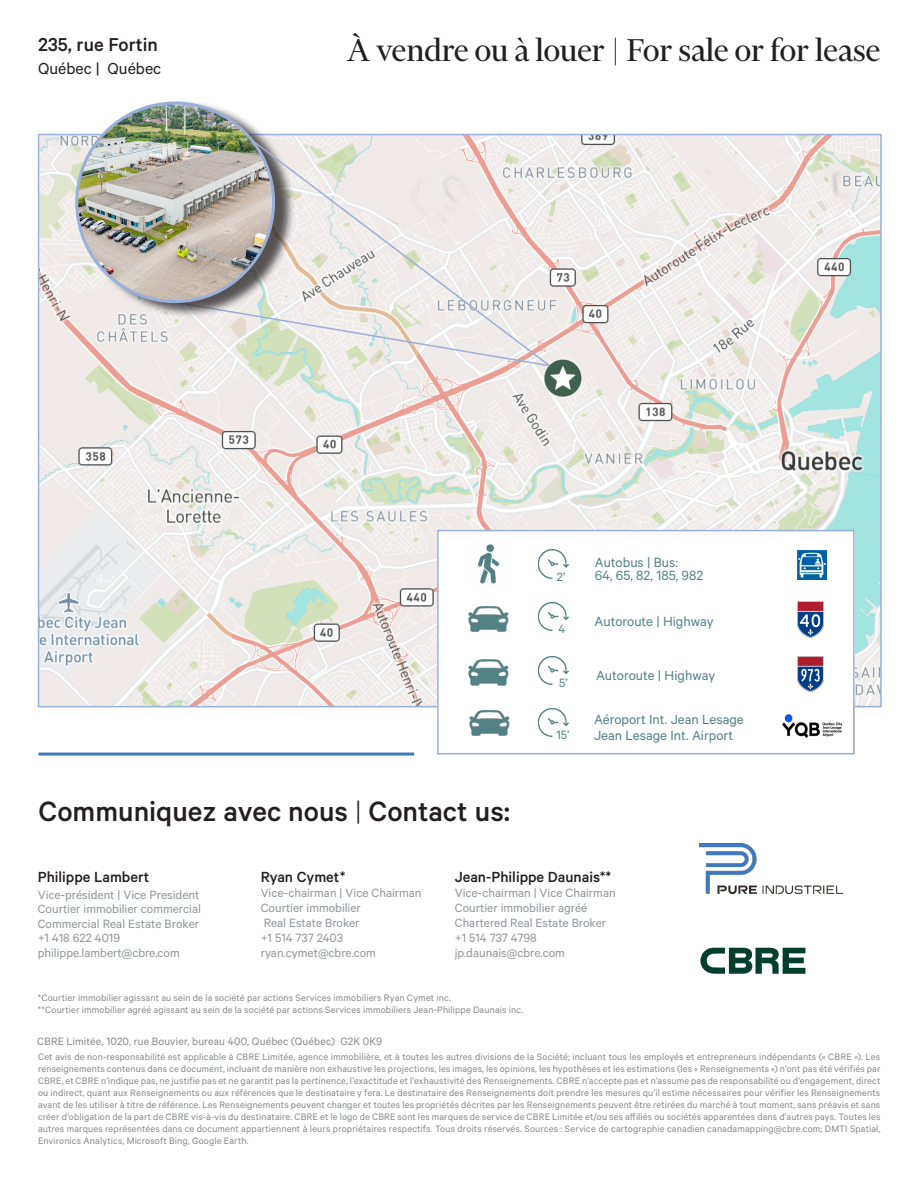
<style>
.page{position:relative;width:918px;height:1188px;background:#fff}
.page>*{position:absolute;margin:0;border:0;box-sizing:border-box;transform-origin:0 0}
.t1{font:36px "Financier Display";color:#231f20}
.Contact_Us{font:500 31.5px "Calibre";color:#231f20}
.t2{font:500 21px "Calibre";color:#231f20}
.t3{font:18px "Calibre";color:#231f20}
.Broker_Name{font:500 16.5px "Calibre";color:#231f20}
.Contact_Info{font:500 16.5px "Calibre";color:#231f20}
.t4{font:15px "Calibre";color:#538184}
.Contact_Info-2{font:13.5px/14.5px "Calibre";color:#929599}
.t5{font:13.5px "Calibre";color:#508184}
.t6{font:12px "Calibre";letter-spacing:.01em;color:#87898c}
.t7{font:10.5px/12px "Calibre";letter-spacing:.015em;color:#87898c;text-align:justify}
.s1{color:#508184}
.s2{font-weight:300}
</style>
<div class="page">
<svg style="left:700px;top:948px;width:105px;height:26px"></svg>
<img style="left:41px;top:137px;width:838px;height:567px">
<div style="left:437px;top:531px;width:418px;height:225px;background:#fff"></div>
<div style="left:437px;top:530px;width:418px;height:225px;border:2px solid #9aafd9"></div>
<img style="left:538px;top:550px;width:31px;height:28px">
<img style="left:538px;top:656px;width:31px;height:29px">
<img style="left:538px;top:602px;width:31px;height:29px">
<img style="left:538px;top:708px;width:31px;height:29px">
<img style="left:468px;top:659px;width:41px;height:27px">
<img style="left:469px;top:710px;width:41px;height:26px">
<svg style="left:148px;top:318px;width:101px;height:49px"></svg>
<hr style="left:853px;top:702px;width:2px;height:51px;background:#b5b5b5">
<div style="left:80px;top:100px;width:216px;height:218px;background:#231f20;opacity:.75"></div>
<img style="left:77px;top:103px;width:197px;height:199px">
<svg style="left:249px;top:137px;width:302px;height:230px;background:#e5e2de"></svg>
<img style="left:700px;top:844px;width:142px;height:50px">
<hr style="left:38px;top:753px;width:376px;height:3px;background:#3e79bd">
<img style="left:468px;top:606px;width:41px;height:26px">
<img style="left:798px;top:656px;width:26px;height:36px">
<img style="left:782px;top:715px;width:60px;height:22px">
<img style="left:797px;top:551px;width:29px;height:28px">
<img style="left:477px;top:544px;width:23px;height:40px">
<img style="left:797px;top:602px;width:26px;height:35px">
<p class="t2" style="left:38px;top:33px;width:121px">235, rue Fortin</p>
<p class="t3" style="left:38px;top:58px;width:125px">Québec | Québec</p>
<p class="t1" style="left:347px;top:32px;width:535px">À vendre ou à louer | For sale or for lease</p>
<p class="t5" style="left:557px;top:569px;width:10px">2’</p>
<p class="t5" style="left:559px;top:621px;width:8px">4</p>
<p class="t5" style="left:559px;top:675px;width:10px">5’</p>
<p class="t5" style="left:556px;top:727px;width:15px">15’</p>
<p class="t4" style="left:595px;top:554px;width:85px">Autobus <span class="s1">|</span> Bus:</p>
<p class="t4" style="left:595px;top:567px;width:110px">64, 65, 82, 185, 982</p>
<p class="t4" style="left:595px;top:613px;width:121px">Autoroute <span class="s1">|</span> Highway</p>
<p class="t4" style="left:596px;top:666px;width:121px">Autoroute <span class="s1">|</span> Highway</p>
<p class="t4" style="left:594px;top:710px;width:151px">Aéroport Int. Jean Lesage</p>
<p class="t4" style="left:594px;top:727px;width:141px">Jean Lesage Int. Airport</p>
<p class="Contact_Us" style="left:38px;top:793px;width:473px">Communiquez avec nous <span class="s2">|</span> Contact us:</p>
<p class="Contact_Info" style="left:38px;top:867px;width:113px">Philippe Lambert</p>
<p class="Contact_Info-2" style="left:38px;top:887px;width:165px">Vice-président | Vice President<br>Courtier immobilier commercial<br>Commercial Real Estate Broker +1 418 622 4019 philippe.lambert@cbre.com</p>
<p class="Broker_Name" style="left:261px;top:867px;width:86px">Ryan Cymet*</p>
<p class="Contact_Info-2" style="left:261px;top:885px;width:162px">Vice-chairman | Vice Chairman</p>
<p class="Contact_Info-2" style="left:261px;top:900px;width:102px">Courtier immobilier</p>
<p class="Contact_Info-2" style="left:264px;top:915px;width:97px">Real Estate Broker</p>
<p class="Contact_Info-2" style="left:261px;top:930px;width:84px">+1 514 737 2403</p>
<p class="Contact_Info-2" style="left:261px;top:945px;width:117px">ryan.cymet@cbre.com</p>
<p class="t7" style="left:38px;top:991px;width:415px">*Courtier immobilier agissant au sein de la société par actions Services immobiliers Ryan Cymet inc.</p>
<p class="t7" style="left:38px;top:1003px;width:487px">**Courtier immobilier agréé agissant au sein de la société par actions Services immobiliers Jean-Philippe Daunais inc.</p>
<p class="Broker_Name" style="left:455px;top:867px;width:158px">Jean-Philippe Daunais**</p>
<p class="Contact_Info-2" style="left:455px;top:885px;width:162px">Vice-chairman | Vice Chairman</p>
<p class="Contact_Info-2" style="left:455px;top:900px;width:134px">Courtier immobilier agréé</p>
<p class="Contact_Info-2" style="left:455px;top:915px;width:153px">Chartered Real Estate Broker</p>
<p class="Contact_Info-2" style="left:455px;top:930px;width:83px">+1 514 737 4798</p>
<p class="Contact_Info-2" style="left:455px;top:945px;width:112px">jp.daunais@cbre.com</p>
<p class="t6" style="left:37px;top:1034px;width:346px">CBRE Limitée, 1020, rue Bouvier, bureau 400, Québec (Québec) G2K 0K9</p>
<p class="t7" style="left:38px;top:1051px;width:844px">Cet avis de non-responsabilité est applicable à CBRE Limitée, agence immobilière, et à toutes les autres divisions de la Société; incluant tous les employés et entrepreneurs indépendants (« CBRE »). Les renseignements contenus dans ce document, incluant de manière non exhaustive les projections, les images, les opinions, les hypothèses et les estimations (les « Renseignements ») n’ont pas été vérifiés par CBRE, et CBRE n’indique pas, ne justifie pas et ne garantit pas la pertinence, l’exactitude et l’exhaustivité des Renseignements. CBRE n’accepte pas et n’assume pas de responsabilité ou d’engagement, direct ou indirect, quant aux Renseignements ou aux références que le destinataire y fera. Le destinataire des Renseignements doit prendre les mesures qu’il estime nécessaires pour vérifier les Renseignements avant de les utiliser à titre de référence. Les Renseignements peuvent changer et toutes les propriétés décrites par les Renseignements peuvent être retirées du marché à tout moment, sans préavis et sans créer d’obligation de la part de CBRE vis-à-vis du destinataire. CBRE et le logo de CBRE sont les marques de service de CBRE Limitée et/ou ses affiliés ou sociétés apparentées dans d’autres pays. Toutes les autres marques représentées dans ce document appartiennent à leurs propriétaires respectifs. Tous droits réservés. Sources : Service de cartographie canadien canadamapping@cbre.com; DMTI Spatial, Environics Analytics, Microsoft Bing, Google Earth.</p>
</div>
